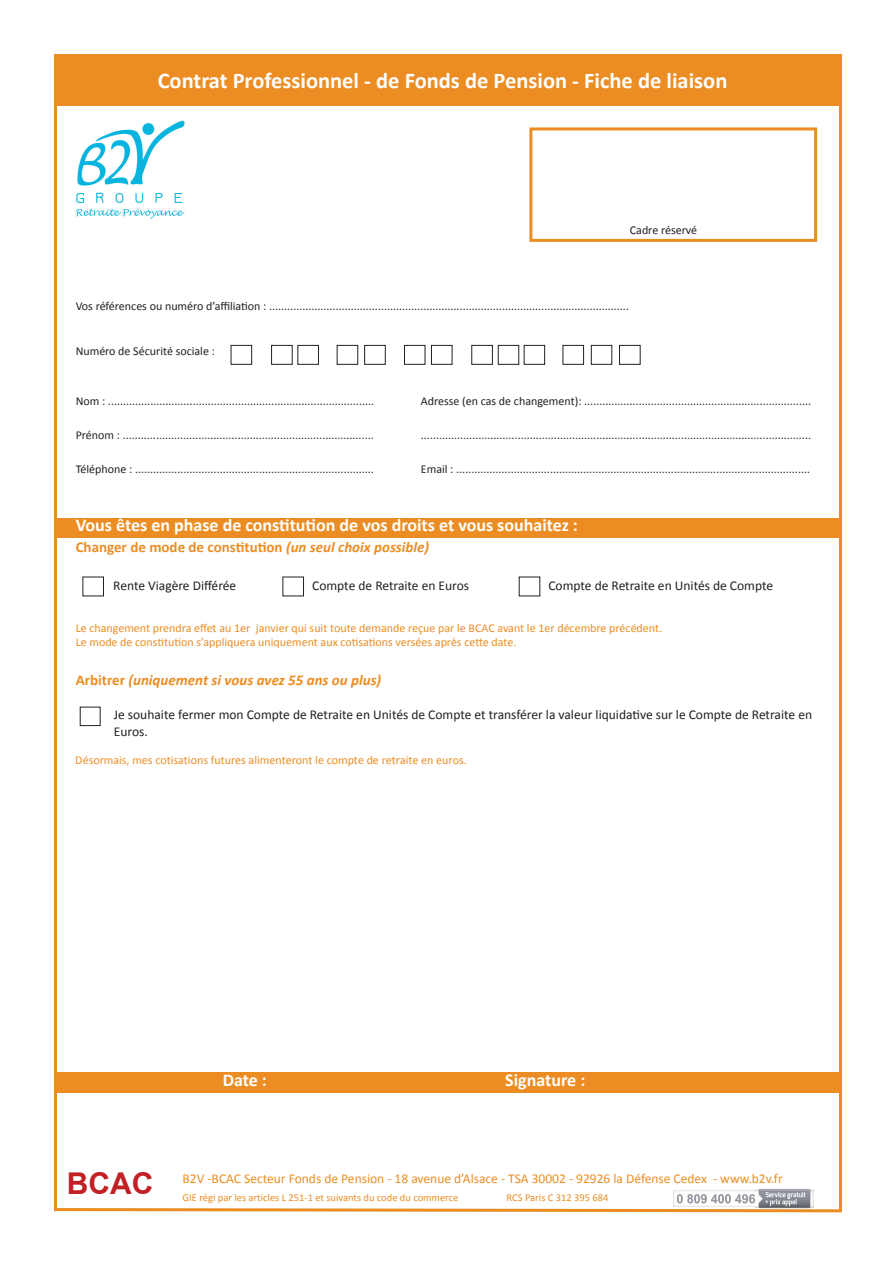
<style>
.page{position:relative;width:893px;height:1263px;background:#fff}
.page>*{position:absolute;margin:0;border:0;box-sizing:border-box;transform-origin:0 0}
.t1{font:700 30px "Arial";color:#c12025}
.t2{font:700 22.5px "Calibri";color:#fff}
.t3{font:700 18px "Calibri";color:#fff}
.t4{font:700 15px "Calibri";color:#ec8d24}
.t5{font:italic 700 15px "Calibri";color:#ec8d24}
.t6{font:13.5px/16.2px "Calibri";color:#231f20}
.t7{font:13.5px "Calibri";color:#ec8d24}
.t8{font:12px "Calibri";color:#231f20}
.t9{font:12px "Calibri";color:#ec8d24}
.t10{font:10.5px "Calibri";color:#ec8d24}
.s1{font-style:italic}
.s2{font-style:normal}
</style>
<div class="page">
<div style="left:56px;top:518px;width:783px;height:20px;background:#ec8d24"></div>
<div style="left:80px;top:707px;width:21px;height:19px;border:1px solid #231f20"></div>
<div style="left:56px;top:1072px;width:783px;height:20px;background:#ec8d24"></div>
<div style="left:529px;top:127px;width:288px;height:115px;border:3px solid #ec8d24"></div>
<div style="left:231px;top:345px;width:21px;height:20px;border:1px solid #231f20"></div>
<div style="left:563px;top:345px;width:21px;height:20px;border:1px solid #231f20"></div>
<div style="left:524px;top:345px;width:21px;height:20px;border:1px solid #231f20"></div>
<div style="left:498px;top:345px;width:21px;height:20px;border:1px solid #231f20"></div>
<div style="left:471px;top:345px;width:22px;height:20px;border:1px solid #231f20"></div>
<div style="left:431px;top:345px;width:21px;height:20px;border:1px solid #231f20"></div>
<div style="left:404px;top:345px;width:21px;height:20px;border:1px solid #231f20"></div>
<div style="left:364px;top:345px;width:22px;height:20px;border:1px solid #231f20"></div>
<div style="left:337px;top:345px;width:21px;height:20px;border:1px solid #231f20"></div>
<div style="left:297px;top:345px;width:22px;height:20px;border:1px solid #231f20"></div>
<div style="left:271px;top:345px;width:22px;height:20px;border:1px solid #231f20"></div>
<div style="left:619px;top:345px;width:22px;height:20px;border:1px solid #231f20"></div>
<div style="left:591px;top:345px;width:21px;height:20px;border:1px solid #231f20"></div>
<hr style="left:839px;top:54px;width:3px;height:1157px;background:#ec8d24">
<svg style="left:54px;top:1206px;width:788px;height:7px"></svg>
<hr style="left:54px;top:54px;width:3px;height:1157px;background:#ec8d24">
<div style="left:56px;top:54px;width:784px;height:52px;background:#ec8d24"></div>
<img style="left:76px;top:120px;width:109px;height:99px">
<img style="left:674px;top:1189px;width:140px;height:19px">
<p class="t2" style="left:158px;top:66px;width:571px">Contrat Professionnel - de Fonds de Pension - Fiche de liaison</p>
<p class="t8" style="left:630px;top:223px;width:69px">Cadre réservé</p>
<p class="t8" style="left:76px;top:298px;width:555px">Vos références ou numéro d’affiliation : .......................................................................................................................</p>
<p class="t8" style="left:76px;top:343px;width:141px">Numéro de Sécurité sociale :</p>
<p class="t8" style="left:76px;top:394px;width:300px">Nom : ........................................................................................</p>
<p class="t8" style="left:76px;top:427px;width:300px">Prénom : ...................................................................................</p>
<p class="t8" style="left:76px;top:462px;width:300px">Téléphone : ...............................................................................</p>
<p class="t8" style="left:421px;top:394px;width:392px">Adresse (en cas de changement): ...........................................................................</p>
<p class="t8" style="left:421px;top:427px;width:392px">.................................................................................................................................</p>
<p class="t8" style="left:421px;top:462px;width:391px">Email : .....................................................................................................................</p>
<p class="t3" style="left:76px;top:514px;width:504px">Vous êtes en phase de constitution de vos droits et vous souhaitez :</p>
<p class="t4" style="left:76px;top:538px;width:355px">Changer de mode de constitution <span class="s1">(un seul choix possible)</span></p>
<p class="t6" style="left:113px;top:577px;width:125px">Rente Viagère Différée</p>
<p class="t6" style="left:312px;top:577px;width:158px">Compte de Retraite en Euros</p>
<p class="t6" style="left:548px;top:577px;width:226px">Compte de Retraite en Unités de Compte</p>
<p class="t9" style="left:76px;top:620px;width:588px">Le changement prendra effet au 1er janvier qui suit toute demande reçue par le BCAC avant le 1er décembre précédent.</p>
<p class="t9" style="left:76px;top:635px;width:442px">Le mode de constitution s’appliquera uniquement aux cotisations versées après cette date.</p>
<p class="t5" style="left:76px;top:671px;width:307px"><span class="s2">Arbitrer</span> (uniquement si vous avez 55 ans ou plus)</p>
<p class="t6" style="left:114px;top:707px;width:700px">Je souhaite fermer mon Compte de Retraite en Unités de Compte et transférer la valeur liquidative sur le Compte de Retraite en<br>Euros.</p>
<p class="t9" style="left:75px;top:753px;width:393px">Désormais, mes cotisations futures alimenteront le compte de retraite en euros.</p>
<p class="t3" style="left:223px;top:1069px;width:46px">Date :</p>
<p class="t3" style="left:505px;top:1069px;width:82px">Signature :</p>
<p class="t1" style="left:67px;top:1163px;width:88px">BCAC</p>
<p class="t7" style="left:183px;top:1170px;width:602px">B2V -BCAC Secteur Fonds de Pension - 18 avenue d’Alsace - TSA 30002 - 92926 la Défense Cedex - www.b2v.fr</p>
<p class="t10" style="left:183px;top:1191px;width:277px">GIE régi par les articles L 251-1 et suivants du code du commerce</p>
<p class="t10" style="left:507px;top:1191px;width:103px">RCS Paris C 312 395 684</p>
</div>
